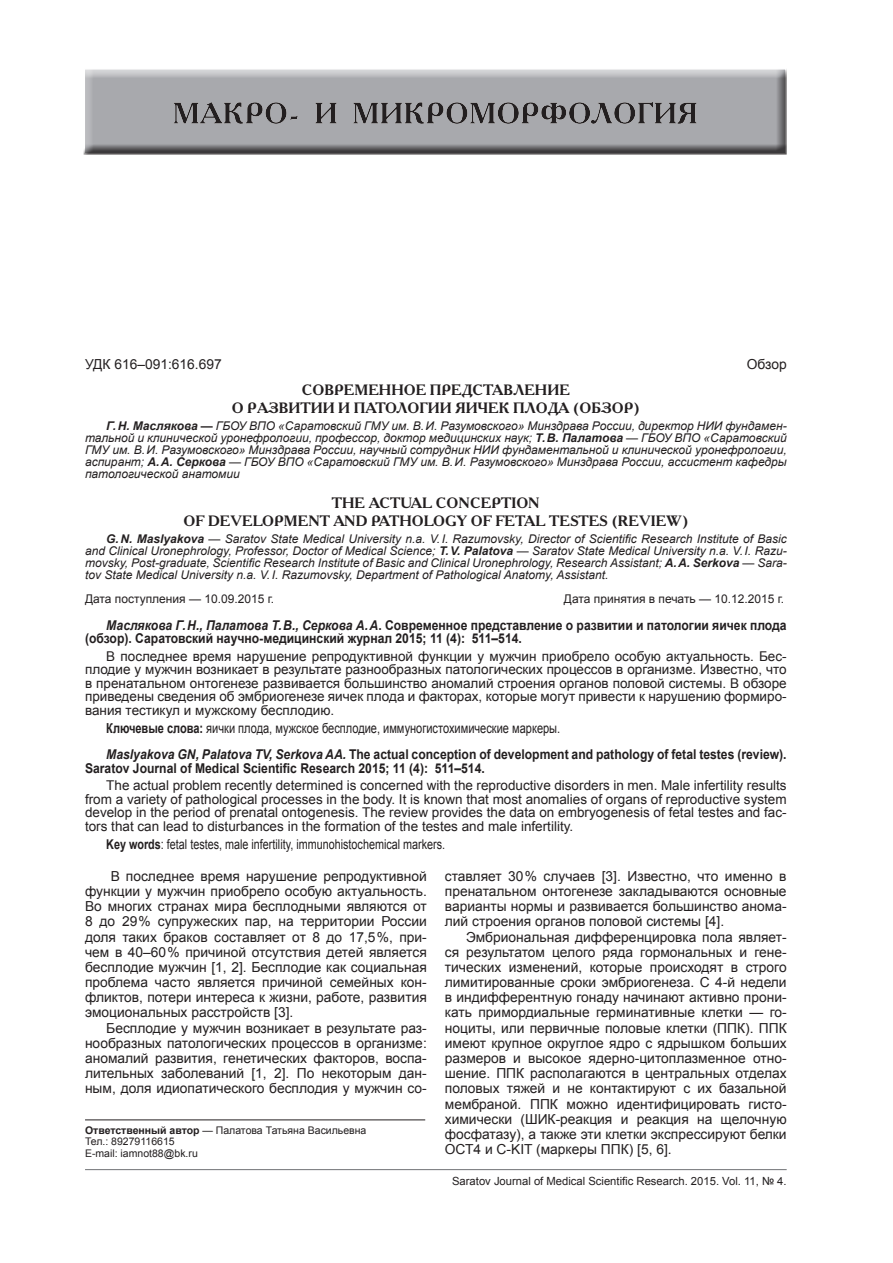
<style>
.page{position:relative;width:893px;height:1263px;background:#fff}
.page>*{position:absolute;margin:0;border:0;box-sizing:border-box;transform-origin:0 0}
.Заголовок_1_англ{font:700 15px/18px "Academy C";color:#231f20;text-align:center}
.Заголовок_1{font:700 15px/18px "Academy C";color:#231f20;text-align:center}
.Основной_текст{font:13.8px/15.1px "Arial";color:#231f20;text-align:justify}
.Ключевые_слова{font:13.8px "Arial";color:#231f20;scale:.8 1}
.УДК{font:13.8px "Arial";color:#231f20}
.Аннотация{font:13.5px/13.5px "Arial";color:#231f20;text-align:justify}
.Аннотация_англ{font:13.5px/13.5px "Arial";color:#231f20;text-align:justify}
.Ссылка_англ{font:700 13.5px/13.5px "Arial";color:#231f20;scale:.9 1}
.Ссылка{font:700 13.5px/13.5px "Arial";color:#231f20;scale:.9 1}
.Ключевые_слова_англ{font:13.5px "Arial";color:#231f20;scale:.8 1}
.Автор_англ{font:italic 12px/12px "Arial";color:#231f20;text-align:justify}
.Автор{font:italic 12px/12px "Arial";color:#231f20;text-align:justify}
.Дата{font:12px "Arial";color:#231f20}
.t1{font:11.25px "Arial";color:#231f20}
.ОтвРедактор{font:10.5px/11.6px "Arial";color:#231f20}
.s1{font-weight:700}
.s2{font-style:italic}
</style>
<div class="page">
<hr style="left:85px;top:1169px;width:702px;height:1px;background:#808285">
<div style="left:83px;top:68px;width:705px;height:87px;background:#231f20;opacity:.75"></div>
<hr style="left:85px;top:1120px;width:340px;height:1px;background:#231f20">
<p class="УДК" style="left:85px;top:355px;width:138px">УДК 616–091:616.697</p>
<p class="УДК" style="left:747px;top:355px;width:41px">Обзор</p>
<p class="Заголовок_1" style="left:232px;top:380px;width:409px">СОВРЕМЕННОЕ ПРЕДСТАВЛЕНИЕ<br>О РАЗВИТИИ И ПАТОЛОГИИ ЯИЧЕК ПЛОДА (ОБЗОР)</p>
<p class="Автор" style="left:85px;top:419px;width:703px;text-indent:21px"><span class="s1">Г.Н. Маслякова —</span> ГБОУ ВПО «Саратовский ГМУ им. В.И. Разумовского» Минздрава России, директор НИИ фундамен&shy;тальной и клинической уронефрологии, профессор, доктор медицинских наук; <span class="s1">Т.В. Палатова</span> — ГБОУ ВПО «Саратовский ГМУ им. В.И. Разумовского» Минздрава России, научный сотрудник НИИ фундаментальной и клинической уронефрологии, аспирант; <span class="s1">А.А. Серкова</span> — ГБОУ ВПО «Саратовский ГМУ им. В.И. Разумовского» Минздрава России, ассистент кафедры патологической анатомии</p>
<p class="Заголовок_1_англ" style="left:183px;top:493px;width:506px">THE ACTUAL CONCEPTION<br>OF DEVELOPMENT AND PATHOLOGY OF FETAL TESTES (REVIEW)</p>
<p class="Автор_англ" style="left:85px;top:532px;width:703px;text-indent:21px"><span class="s1">G.N. Maslyakova</span> — Saratov State Medical University n.a. V.I. Razumovsky, Director of Scientific Research Institute of Basic and Clinical Uronephrology, Professor, Doctor of Medical Science; <span class="s1">T.V. Palatova</span> — Saratov State Medical University n.a. V.I. Razu&shy;movsky, Post-graduate, Scientific Research Institute of Basic and Clinical Uronephrology, Research Assistant; <span class="s1">A.A. Serkova</span> — Sara&shy;tov State Medical University n.a. V.I. Razumovsky, Department of Pathological Anatomy, Assistant.</p>
<p class="Дата" style="left:85px;top:591px;width:191px">Дата поступления — 10.09.2015 г.</p>
<p class="Дата" style="left:564px;top:591px;width:222px">Дата принятия в печать — 10.12.2015 г.</p>
<p class="Ссылка" style="left:85px;top:618px;width:781px;text-indent:21px"><span class="s2">Маслякова Г.Н., Палатова Т.В., Серкова А.А</span>. Современное представление о развитии и патологии яичек плода (обзор). Саратовский научно-медицинский журнал 2015; 11 (4): 511–514.</p>
<p class="Аннотация" style="left:85px;top:649px;width:703px;text-indent:21px">В последнее время нарушение репродуктивной функции у мужчин приобрело особую актуальность. Бес&shy;плодие у мужчин возникает в результате разнообразных патологических процессов в организме. Известно, что в пренатальном онтогенезе развивается большинство аномалий строения органов половой системы. В обзоре приведены сведения об эмбриогенезе яичек плода и факторах, которые могут привести к нарушению формиро&shy;вания тестикул и мужскому бесплодию.</p>
<p class="Ключевые_слова" style="left:106px;top:719px;width:569px"><span class="s1">Ключевые слова:</span> яички плода, мужское бесплодие, иммуногистохимические маркеры.</p>
<p class="Ссылка_англ" style="left:85px;top:748px;width:781px;text-indent:21px"><span class="s2">Maslyakova GN, Palatova TV, Serkova AA.</span> The actual conception of development and pathology of fetal testes (review).<br>Saratov Journal of Medical Scientific Research 2015; 11 (4): 511–514.</p>
<p class="Аннотация_англ" style="left:85px;top:779px;width:703px;text-indent:21px">The actual problem recently determined is concerned with the reproductive disorders in men. Male infertility results from a variety of pathological processes in the body. It is known that most anomalies of organs of reproductive system develop in the period of prenatal ontogenesis. The review provides the data on embryogenesis of fetal testes and fac&shy;tors that can lead to disturbances in the formation of the testes and male infertility.</p>
<p class="Ключевые_слова_англ" style="left:106px;top:835px;width:425px"><span class="s1">Key words</span>: fetal testes, male infertility, immunohistochemical markers.</p>
<p class="Основной_текст" style="left:85px;top:868px;width:343px;text-indent:21px"><sup>1</sup>В последнее время нарушение репродуктивной функции у мужчин приобрело особую актуальность.<br>Во многих странах мира бесплодными являются от 8 до 29 % супружеских пар, на территории России доля таких браков составляет от 8 до 17,5 %, при&shy;чем в 40–60 % причиной отсутствия детей является бесплодие мужчин [1, 2]. Бесплодие как социальная проблема часто является причиной семейных кон&shy;фликтов, потери интереса к жизни, работе, развития эмоциональных расстройств [3].</p>
<p class="Основной_текст" style="left:85px;top:1020px;width:343px;text-indent:21px">Бесплодие у мужчин возникает в результате раз&shy;нообразных патологических процессов в организме: аномалий развития, генетических факторов, воспа&shy;лительных заболеваний [1, 2]. По некоторым дан&shy;ным, доля идиопатического бесплодия у мужчин со-</p>
<p class="ОтвРедактор" style="left:85px;top:1124px;width:283px"><span class="s1">Ответственный автор</span> — Палатова Татьяна Васильевна<br>Тел.: 89279116615<br>E-mail: iamnot88@bk.ru</p>
<p class="Основной_текст" style="left:445px;top:868px;width:343px">ставляет 30 % случаев [3]. Известно, что именно в пренатальном онтогенезе закладываются основные варианты нормы и развивается большинство анома&shy;лий строения органов половой системы [4].</p>
<p class="Основной_текст" style="left:445px;top:929px;width:343px;text-indent:21px">Эмбриональная дифференцировка пола являет&shy;ся результатом целого ряда гормональных и гене&shy;тических изменений, которые происходят в строго лимитированные сроки эмбриогенеза. С 4‑й недели в индифферентную гонаду начинают активно прони&shy;кать примордиальные герминативные клетки — го&shy;ноциты, или первичные половые клетки (ППК). ППК имеют крупное округлое ядро с ядрышком больших размеров и высокое ядерно-цитоплазменное отно&shy;шение. ППК располагаются в центральных отделах половых тяжей и не контактируют с их базальной мембраной. ППК можно идентифицировать гисто&shy;химически (ШИК-реакция и реакция на щелочную фосфатазу), а также эти клетки экспрессируют белки ОСТ4 и C-KIT (маркеры ППК) [5, 6].</p>
<p class="t1" style="left:452px;top:1174px;width:336px">Saratov Journal of Medical Scientific Research. 2015. Vol. 11, № 4.</p>
</div>
